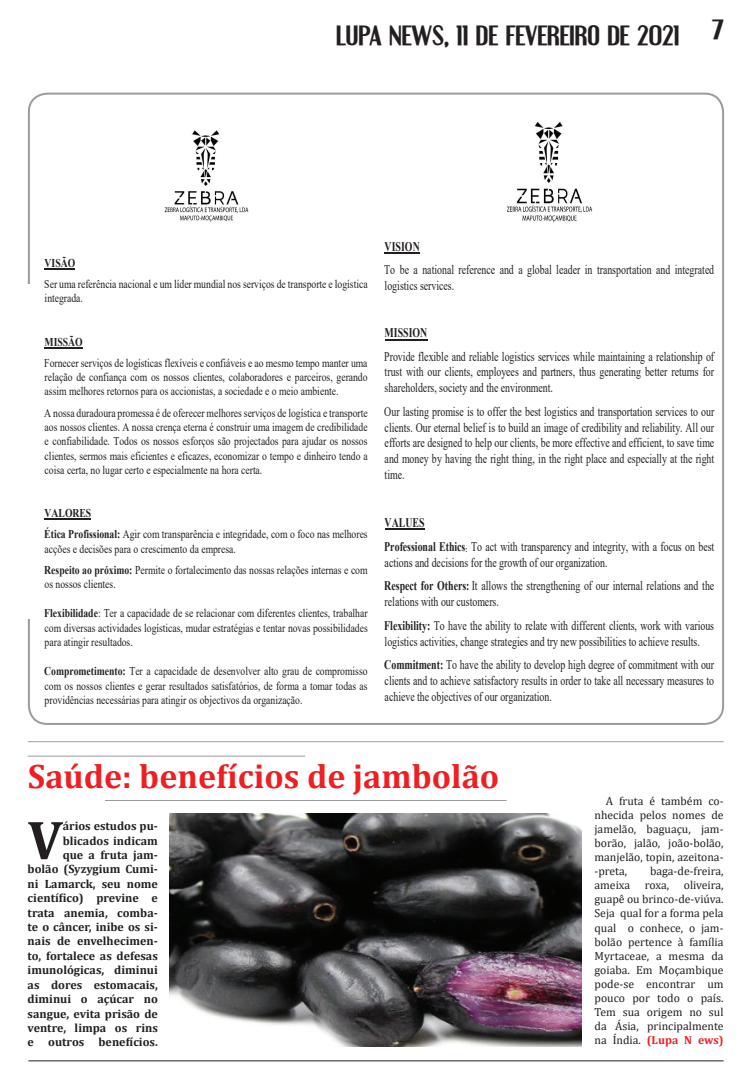
<style>
.page{position:relative;width:752px;height:1092px;background:#fff}
.page>*{position:absolute;margin:0;border:0;box-sizing:border-box;transform-origin:0 0}
.t1{font:700 55.2px "Cambria";color:#231f20}
.t2{font:700 34px "Cambria";color:#ee1f23}
.t3{font:700 24px "Engebrechtre";color:#231f20}
.t4{font:13.2px/15.9px "Times New Roman";color:#231f20;scale:.75 1}
.t5{font:700 13.2px "Times New Roman";color:#231f20;scale:.75 1}
.t6{font:700 12px/14.4px "Cambria";color:#231f20;text-align:right}
.t7{font:11.9px/14.3px "Times New Roman";color:#231f20;text-align:justify;scale:.81 1}
.t8{font:700 11.9px "Times New Roman";color:#231f20;scale:.81 1}
.t9{font:11.7px/14px "Cambria";color:#231f20;text-align:justify}
.s1{font-weight:700}
.s2{font-family:"Calibri";font-weight:700;font-size:8.4px}
.s3{font-weight:700;color:#ee1f23}
</style>
<div class="page">
<hr style="left:28px;top:1060px;width:695px;height:1px;background:#231f20">
<hr style="left:45px;top:268px;width:30px;height:1px;background:#231f20">
<hr style="left:45px;top:347px;width:38px;height:1px;background:#231f20">
<hr style="left:45px;top:518px;width:46px;height:1px;background:#231f20">
<img style="left:164px;top:130px;width:85px;height:92px">
<hr style="left:384px;top:252px;width:35px;height:1px;background:#231f20">
<hr style="left:384px;top:339px;width:43px;height:1px;background:#231f20">
<hr style="left:384px;top:528px;width:40px;height:1px;background:#231f20">
<img style="left:506px;top:121px;width:86px;height:102px">
<hr style="left:28px;top:741px;width:695px;height:1px;background:#231f20">
<hr style="left:28px;top:755px;width:277px;height:1px;background:#231f20">
<hr style="left:105px;top:800px;width:401px;height:1px;background:#231f20">
<img style="left:169px;top:813px;width:412px;height:233px">
<h3 class="t3" style="left:336px;top:20px;width:344px">LUPA NEWS, 11 DE FEVEREIRO DE 2021</h3>
<h3 class="t3" style="left:711px;top:14px;width:13px">7</h3>
<p class="t8" style="left:45px;top:254px;width:39px">VISÃO</p>
<p class="t7" style="left:44px;top:276px;width:400px">Ser uma referência nacional e um líder mundial nos serviços de transporte e logística integrada.</p>
<p class="t8" style="left:45px;top:333px;width:49px">MISSÃO</p>
<p class="t7" style="left:44px;top:355px;width:400px">Fornecer serviços de logísticas flexíveis e confiáveis e ao mesmo tempo manter uma relação de confiança com os nossos clientes, colaboradores e parceiros, gerando assim melhores retornos para os accionistas, a sociedade e o meio ambiente.</p>
<p class="t7" style="left:44px;top:405px;width:400px">A nossa duradoura promessa é de oferecer melhores serviços de logística e transporte aos nossos clientes. A nossa crença eterna é construir uma imagem de credibilidade e confiabilidade. Todos os nossos esforços são projectados para ajudar os nossos clientes, sermos mais eficientes e eficazes, economizar o tempo e dinheiro tendo a coisa certa, no lugar certo e especialmente na hora certa.</p>
<p class="t7" style="left:44px;top:502px;width:400px;line-height:20.9px"><span class="s1">VALORES<br>Ética Profissional:</span> Agir com transparência e integridade, com o foco nas melhores</p>
<p class="t7" style="left:44px;top:537px;width:400px;line-height:21.4px">acções e decisões para o crescimento da empresa.<br><span class="s1">Respeito ao próximo:</span> Permite o fortalecimento das nossas relações internas e com</p>
<p class="t7" style="left:45px;top:576px;width:89px">os nossos clientes.</p>
<p class="t7" style="left:44px;top:605px;width:400px"><span class="s1">Flexibilidade</span>: Ter a capacidade de se relacionar com diferentes clientes, trabalhar com diversas actividades logísticas, mudar estratégias e tentar novas possibilidades para atingir resultados.</p>
<p class="t7" style="left:44px;top:663px;width:400px"><span class="s1">Comprometimento:</span> Ter a capacidade de desenvolver alto grau de compromisso com os nossos clientes e gerar resultados satisfatórios, de forma a tomar todas as providências necessárias para atingir os objectivos da organização.</p>
<p class="t5" style="left:384px;top:237px;width:48px">VISION</p>
<p class="t4" style="left:384px;top:261px;width:441px">To be a national reference and a global leader in transportation and integrated logistics services.</p>
<p class="t5" style="left:384px;top:323px;width:58px">MISSION</p>
<p class="t4" style="left:384px;top:348px;width:441px;text-align:justify">Provide flexible and reliable logistics services while maintaining a relationship of trust with our clients, employees and partners, thus generating better returns for shareholders, society and the environment.</p>
<p class="t4" style="left:384px;top:403px;width:441px;text-align:justify">Our lasting promise is to offer the best logistics and transportation services to our clients. Our eternal belief is to build an image of credibility and reliability. All our efforts are designed to help our clients, be more effective and efficient, to save time and money by having the right thing, in the right place and especially at the right time.</p>
<p class="t4" style="left:384px;top:510px;width:441px;line-height:23.7px"><span class="s1">VALUES<br>Professional Ethics</span><span class="s2">:</span> To act with transparency and integrity, with a focus on best</p>
<p class="t4" style="left:384px;top:550px;width:441px;line-height:23.6px">actions and decisions for the growth of our organization.<br><span class="s1">Respect for Others:</span> It allows the strengthening of our internal relations and the</p>
<p class="t4" style="left:384px;top:589px;width:441px;line-height:23.5px">relations with our customers.<br><span class="s1">Flexibility:</span> To have the ability to relate with different clients, work with various</p>
<p class="t4" style="left:384px;top:629px;width:441px;line-height:23.6px">logistics activities, change strategies and try new possibilities to achieve results.<br><span class="s1">Commitment:</span> To have the ability to develop high degree of commitment with our</p>
<p class="t4" style="left:384px;top:672px;width:440px">clients and to achieve satisfactory results in order to take all necessary measures to achieve the objectives of our organization.</p>
<h2 class="t2" style="left:28px;top:752px;width:473px">Saúde: benefícios de jambolão</h2>
<h1 class="t1" style="left:28px;top:801px;width:37px">V</h1>
<p class="t6" style="left:28px;top:818px;width:132px">ários estudos pu&shy;blicados indicam<br>que a fruta jam-<br>bolão (Syzygium Cumi&shy;ni Lamarck, seu nome científico) previne e trata anemia, comba&shy;te o câncer, inibe os si&shy;nais de envelhecimen&shy;to, fortalece as defesas imunológicas, diminui as dores estomacais, diminui o açúcar no sangue, evita prisão de ventre, limpa os rins e outros benefícios.</p>
<p class="t9" style="left:594px;top:794px;width:130px;text-indent:11px">A fruta é também co&shy;nhecida pelos nomes de jamelão, baguaçu, jam&shy;borão, jalão, joão-bolão, manjelão, topin, azeitona--preta,</p>
<p class="t9" style="left:649px;top:864px;width:75px">baga-de-freira,</p>
<p class="t9" style="left:594px;top:878px;width:131px;text-indent:89px">oliveira, guapê ou brinco-de-viúva.<br>Seja qual for a forma pela qual o conhece, o jam&shy;bolão pertence à família Myrtaceae, a mesma da goiaba. Em Moçambique pode-se encontrar um pouco por todo o país.<br>Tem sua origem no sul da Ásia, principalmente na Índia. <span class="s3">(Lupa N ews)</span></p>
<p class="t9" style="left:594px;top:878px;width:37px">ameixa</p>
<p class="t9" style="left:644px;top:878px;width:26px">roxa,</p>
</div>
